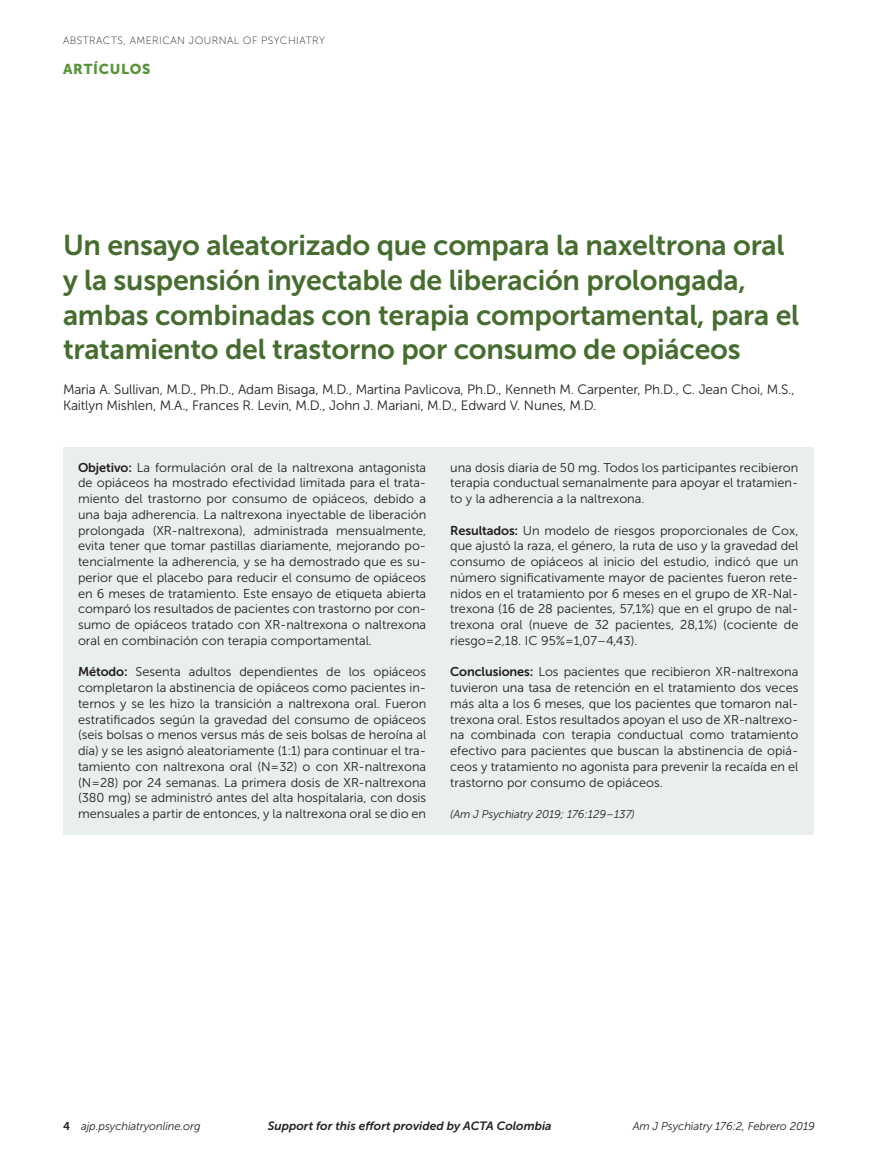
<style>
.page{position:relative;width:878px;height:1175px;background:#fff}
.page>*{position:absolute;margin:0;border:0;box-sizing:border-box;transform-origin:0 0}
.t1{font:28.5px/34.5px "Museo Sans 700";letter-spacing:-.01em;color:#466d2f}
.t2{font:14.25px "Museo Sans 900";letter-spacing:.05em;color:#59923a}
.t3{font:13.5px/16.5px "Museo Sans 300";letter-spacing:-.01em;color:#231f20}
.t4{font:12.75px/15.8px "Museo Sans 300";color:#231f20;text-align:justify}
.t5{font:italic 12px "Museo Sans 700";color:#231f20}
.t6{font:italic 11.25px "Museo Sans 300";letter-spacing:-.01em;color:#231f20}
.t7{font:10.5px "Museo Sans 100";letter-spacing:.04em;color:#231f20}
.s1{font-family:"Museo Sans 700"}
.s2{font-family:"Museo Sans 700";font-style:normal}
</style>
<div class="page">
<div style="left:63px;top:447px;width:750px;height:387px;background:#e9efec"></div>
<p class="t7" style="left:63px;top:35px;width:263px">ABSTRACTS, AMERICAN JOURNAL OF PSYCHIATRY</p>
<p class="t2" style="left:63px;top:61px;width:89px">ARTÍCULOS</p>
<h1 class="t1" style="left:63px;top:228px;width:737px">Un ensayo aleatorizado que compara la naxeltrona oral y la suspensión inyectable de liberación prolongada, ambas combinadas con terapia comportamental, para el tratamiento del trastorno por consumo de opiáceos</h1>
<p class="t3" style="left:63px;top:381px;width:733px">Maria A. Sullivan, M.D., Ph.D., Adam Bisaga, M.D., Martina Pavlicova, Ph.D., Kenneth M. Carpenter, Ph.D., C. Jean Choi, M.S.,<br>Kaitlyn Mishlen, M.A., Frances R. Levin, M.D., John J. Mariani, M.D., Edward V. Nunes, M.D.</p>
<p class="t4" style="left:78px;top:459px;width:350px"><span class="s1">Objetivo:</span> La formulación oral de la naltrexona antagonista de opiáceos ha mostrado efectividad limitada para el trata&shy;miento del trastorno por consumo de opiáceos, debido a una baja adherencia. La naltrexona inyectable de liberación prolongada (XR-naltrexona), administrada mensualmente, evita tener que tomar pastillas diariamente, mejorando po&shy;tencialmente la adherencia, y se ha demostrado que es su&shy;perior que el placebo para reducir el consumo de opiáceos en 6 meses de tratamiento. Este ensayo de etiqueta abierta comparó los resultados de pacientes con trastorno por con&shy;sumo de opiáceos tratado con XR-naltrexona o naltrexona oral en combinación con terapia comportamental.</p>
<p class="t4" style="left:78px;top:664px;width:350px"><span class="s1">Método:</span> Sesenta adultos dependientes de los opiáceos completaron la abstinencia de opiáceos como pacientes in&shy;ternos y se les hizo la transición a naltrexona oral. Fueron estratificados según la gravedad del consumo de opiáceos (seis bolsas o menos versus más de seis bolsas de heroína al día) y se les asignó aleatoriamente (1:1) para continuar el tra&shy;tamiento con naltrexona oral (N=32) o con XR-naltrexona (N=28) por 24 semanas. La primera dosis de XR-naltrexona (380 mg) se administró antes del alta hospitalaria, con dosis mensuales a partir de entonces, y la naltrexona oral se dio en</p>
<p class="t4" style="left:450px;top:459px;width:350px">una dosis diaria de 50 mg. Todos los participantes recibieron terapia conductual semanalmente para apoyar el tratamien&shy;to y la adherencia a la naltrexona.</p>
<p class="t4" style="left:450px;top:522px;width:350px"><span class="s1">Resultados:</span> Un modelo de riesgos proporcionales de Cox, que ajustó la raza, el género, la ruta de uso y la gravedad del consumo de opiáceos al inicio del estudio, indicó que un número significativamente mayor de pacientes fueron rete&shy;nidos en el tratamiento por 6 meses en el grupo de XR-Nal&shy;trexona (16 de 28 pacientes, 57,1%) que en el grupo de nal&shy;trexona oral (nueve de 32 pacientes, 28,1%) (cociente de riesgo=2,18. IC 95%=1,07–4,43).</p>
<p class="t4" style="left:450px;top:664px;width:350px"><span class="s1">Conclusiones:</span> Los pacientes que recibieron XR-naltrexona tuvieron una tasa de retención en el tratamiento dos veces más alta a los 6 meses, que los pacientes que tomaron nal&shy;trexona oral. Estos resultados apoyan el uso de XR-naltrexo&shy;na combinada con terapia conductual como tratamiento efectivo para pacientes que buscan la abstinencia de opiá&shy;ceos y tratamiento no agonista para prevenir la recaída en el trastorno por consumo de opiáceos.</p>
<p class="t6" style="left:450px;top:808px;width:186px">(Am J Psychiatry 2019; 176:129–137)</p>
<p class="t6" style="left:63px;top:1119px;width:139px"><span class="s2">4</span> ajp.psychiatryonline.org</p>
<p class="t5" style="left:268px;top:1119px;width:285px">Support for this effort provided by ACTA Colombia</p>
<p class="t6" style="left:632px;top:1119px;width:184px">Am J Psychiatry 176:2, Febrero 2019</p>
</div>
